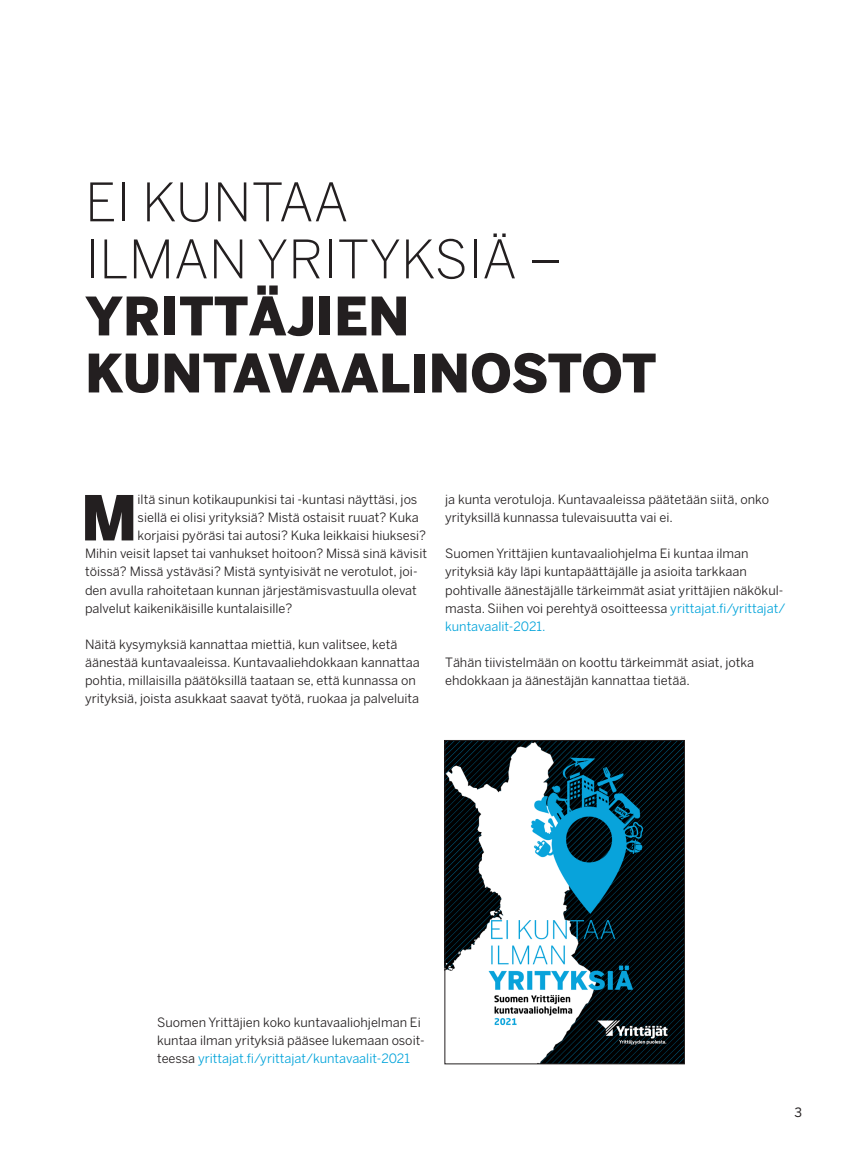
<style>
.page{position:relative;width:851px;height:1149px;background:#fff}
.page>*{position:absolute;margin:0;border:0;box-sizing:border-box;transform-origin:0 0}
.Leipäteksti{font:900 61.35px "Benton Sans";color:#231f20}
.Otsikko_2{font:900 52.5px/57px "Benton Sans";color:#231f20}
.Otsikko_2-2{font:300 52.5px "Benton Sans";color:#231f20}
.Leipäteksti-2{font:12.75px/18px "Benton Sans";color:#231f20}
.Leipäteksti-3{font:12.75px "Benton Sans";color:#231f20}
.s1{color:#00a3da}
</style>
<div class="page">
<img style="left:446px;top:742px;width:236px;height:319px">
<div style="left:444px;top:740px;width:240px;height:323px;border:1px solid #231f20"></div>
<p class="Otsikko_2-2" style="left:85px;top:171px;width:265px">EI KUNTAA</p>
<p class="Otsikko_2-2" style="left:85px;top:228px;width:478px">ILMAN YRITYKSIÄ –</p>
<p class="Otsikko_2" style="left:85px;top:287px;width:573px">YRITTÄJIEN<br>KUNTAVAALINOSTOT</p>
<p class="Leipäteksti" style="left:81px;top:481px;width:58px">M</p>
<p class="Leipäteksti-2" style="left:137px;top:490px;width:281px">iltä sinun kotikaupunkisi tai -kuntasi näyttäsi, jos</p>
<p class="Leipäteksti-2" style="left:137px;top:508px;width:283px">siellä ei olisi yrityksiä? Mistä ostaisit ruuat? Kuka</p>
<p class="Leipäteksti-2" style="left:137px;top:526px;width:290px">korjaisi pyöräsi tai autosi? Kuka leikkaisi hiuksesi?</p>
<p class="Leipäteksti-2" style="left:85px;top:544px;width:343px">Mihin veisit lapset tai vanhukset hoitoon? Missä sinä kävisit</p>
<p class="Leipäteksti-2" style="left:85px;top:562px;width:334px">töissä? Missä ystäväsi? Mistä syntyisivät ne verotulot, joi-</p>
<p class="Leipäteksti-2" style="left:85px;top:580px;width:333px">den avulla rahoitetaan kunnan järjestämisvastuulla olevat</p>
<p class="Leipäteksti-2" style="left:85px;top:598px;width:209px">palvelut kaikenikäisille kuntalaisille?</p>
<p class="Leipäteksti-2" style="left:85px;top:634px;width:336px">Näitä kysymyksiä kannattaa miettiä, kun valitsee, ketä äänestää kuntavaaleissa. Kuntavaaliehdokkaan kannattaa pohtia, millaisilla päätöksillä taataan se, että kunnassa on yrityksiä, joista asukkaat saavat työtä, ruokaa ja palveluita</p>
<p class="Leipäteksti-2" style="left:445px;top:490px;width:325px">ja kunta verotuloja. Kuntavaaleissa päätetään siitä, onko yrityksillä kunnassa tulevaisuutta vai ei.</p>
<p class="Leipäteksti-2" style="left:445px;top:544px;width:341px">Suomen Yrittäjien kuntavaaliohjelma Ei kuntaa ilman yrityksiä käy läpi kuntapäättäjälle ja asioita tarkkaan pohtivalle äänestäjälle tärkeimmät asiat yrittäjien näkökul&shy;masta. Siihen voi perehtyä osoitteessa <span class="s1">yrittajat.fi/yrittajat/ kuntavaalit-2021.</span></p>
<p class="Leipäteksti-2" style="left:445px;top:652px;width:310px">Tähän tiivistelmään on koottu tärkeimmät asiat, jotka ehdokkaan ja äänestäjän kannattaa tietää.</p>
<p class="Leipäteksti-2" style="left:157px;top:1012px;width:269px">Suomen Yrittäjien koko kuntavaaliohjelman Ei kuntaa ilman yrityksiä pääsee lukemaan osoit&shy;teessa <span class="s1">yrittajat.fi/yrittajat/kuntavaalit-2021</span></p>
<p class="Leipäteksti-3" style="left:794px;top:1104px;width:9px">3</p>
</div>
